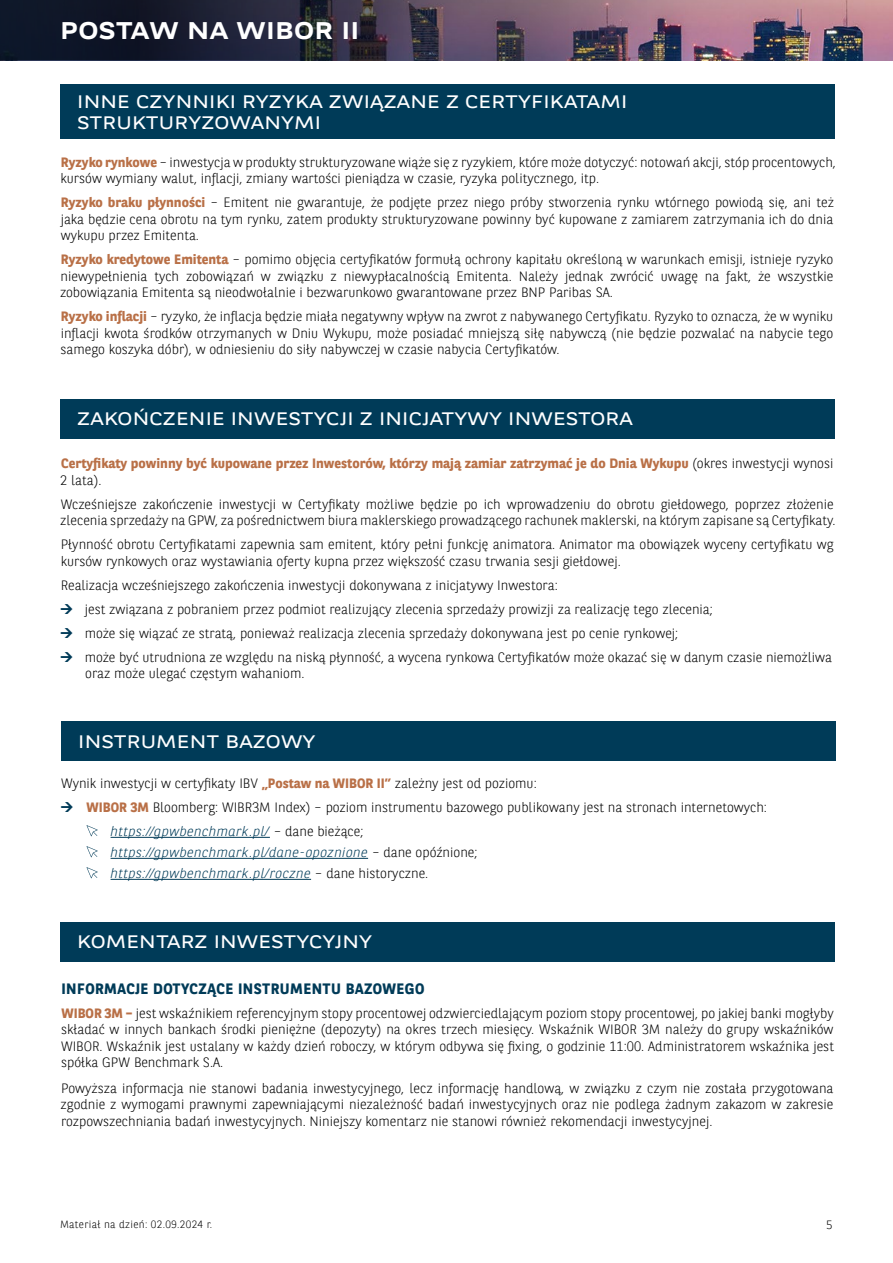
<style>
.page{position:relative;width:893px;height:1263px;background:#fff}
.page>*{position:absolute;margin:0;border:0;box-sizing:border-box;transform-origin:0 0}
.t1{font:700 24px "BNPP Expanded Sans";letter-spacing:.01em;color:#fff}
.t2{font:18px/21px "BNPP Expanded Sans";letter-spacing:.01em;color:#fff}
.t3{font:700 15px "BNPP Sans";letter-spacing:.03em;color:#003b58}
.t4{font:300 13.5px/16.5px "BNPP Sans";color:#000;text-align:justify}
.t5{font:italic 300 13.5px/21px "BNPP Sans";letter-spacing:.03em;color:#003b58}
.t6{font:700 13.5px/16.5px "BNPP Sans";color:#b97047}
.t7{font:300 12px "BNPP Sans";color:#000}
.t8{font:300 10.5px "BNPP Sans";letter-spacing:.03em;color:#000}
.s1{font-weight:700;color:#b97047}
.s2{font-weight:300;color:#000}
.s3{font-style:normal;color:#000}
</style>
<div class="page">
<img style="left:646px;top:0;width:247px;height:60px">
<svg style="left:383px;top:0;width:263px;height:60px;background:#655266"></svg>
<svg style="left:0;top:0;width:383px;height:60px;background:#1b1f30"></svg>
<div style="left:61px;top:722px;width:774px;height:39px;background:#003b58"></div>
<hr style="left:111px;top:837px;width:159px;height:1px;background:#003b58">
<hr style="left:111px;top:858px;width:257px;height:1px;background:#003b58">
<hr style="left:111px;top:879px;width:200px;height:1px;background:#003b58">
<svg style="left:87px;top:825px;width:11px;height:11px"></svg>
<svg style="left:87px;top:846px;width:11px;height:11px"></svg>
<svg style="left:87px;top:867px;width:11px;height:11px"></svg>
<div style="left:60px;top:399px;width:774px;height:39px;background:#003b58"></div>
<div style="left:60px;top:84px;width:774px;height:54px;background:#003b58"></div>
<div style="left:60px;top:922px;width:774px;height:39px;background:#003b58"></div>
<h1 class="t1" style="left:60px;top:14px;width:301px">POSTAW NA WIBOR II</h1>
<h2 class="t2" style="left:77px;top:90px;width:552px">INNE CZYNNIKI RYZYKA ZWIĄZANE Z CERTYFIKATAMI<br>STRUKTURYZOWANYMI</h2>
<p class="t4" style="left:61px;top:153px;width:777px"><span class="s1">Ryzyko rynkowe</span> – inwestycja w produkty strukturyzowane wiąże się z ryzykiem, które może dotyczyć: notowań akcji, stóp procentowych, kursów wymiany walut, inflacji, zmiany wartości pieniądza w czasie, ryzyka politycznego, itp.</p>
<p class="t4" style="left:61px;top:193px;width:775px"><span class="s1">Ryzyko braku płynności</span> – Emitent nie gwarantuje, że podjęte przez niego próby stworzenia rynku wtórnego powiodą się, ani też jaka będzie cena obrotu na tym rynku, zatem produkty strukturyzowane powinny być kupowane z zamiarem zatrzymania ich do dnia wykupu przez Emitenta.</p>
<p class="t4" style="left:60px;top:250px;width:775px"><span class="s1">Ryzyko kredytowe Emitenta</span> – pomimo objęcia certyfikatów formułą ochrony kapitału określoną w warunkach emisji, istnieje ryzyko niewypełnienia tych zobowiązań w związku z niewypłacalnością Emitenta. Należy jednak zwrócić uwagę na fakt, że wszystkie zobowiązania Emitenta są nieodwołalnie i bezwarunkowo gwarantowane przez BNP Paribas SA.</p>
<p class="t4" style="left:61px;top:307px;width:774px"><span class="s1">Ryzyko inflacji</span> – ryzyko, że inflacja będzie miała negatywny wpływ na zwrot z nabywanego Certyfikatu. Ryzyko to oznacza, że w wyniku inflacji kwota środków otrzymanych w Dniu Wykupu, może posiadać mniejszą siłę nabywczą (nie będzie pozwalać na nabycie tego samego koszyka dóbr), w odniesieniu do siły nabywczej w czasie nabycia Certyfikatów.</p>
<h2 class="t2" style="left:77px;top:408px;width:557px">ZAKOŃCZENIE INWESTYCJI Z INICJATYWY INWESTORA</h2>
<p class="t6" style="left:60px;top:454px;width:775px">Certyfikaty powinny być kupowane przez Inwestorów, którzy mają zamiar zatrzymać je do Dnia Wykupu <span class="s2">(okres inwestycji wynosi<br>2 lata).</span></p>
<p class="t4" style="left:60px;top:495px;width:777px">Wcześniejsze zakończenie inwestycji w Certyfikaty możliwe będzie po ich wprowadzeniu do obrotu giełdowego, poprzez złożenie zlecenia sprzedaży na GPW, za pośrednictwem biura maklerskiego prowadzącego rachunek maklerski, na którym zapisane są Certyfikaty.</p>
<p class="t4" style="left:61px;top:535px;width:774px">Płynność obrotu Certyfikatami zapewnia sam emitent, który pełni funkcję animatora. Animator ma obowiązek wyceny certyfikatu wg kursów rynkowych oraz wystawiania oferty kupna przez większość czasu trwania sesji giełdowej.</p>
<p class="t4" style="left:85px;top:572px;width:749px;line-height:24px;text-align:left;text-indent:-24px">Realizacja wcześniejszego zakończenia inwestycji dokonywana z inicjatywy Inwestora:<br>jest związana z pobraniem przez podmiot realizujący zlecenia sprzedaży prowizji za realizację tego zlecenia;<br>może się wiązać ze stratą, ponieważ realizacja zlecenia sprzedaży dokonywana jest po cenie rynkowej;<br>może być utrudniona ze względu na niską płynność, a wycena rynkowa Certyfikatów może okazać się w danym czasie niemożliwa</p>
<p class="t4" style="left:85px;top:664px;width:221px">oraz może ulegać częstym wahaniom.</p>
<h2 class="t2" style="left:78px;top:730px;width:239px">INSTRUMENT BAZOWY</h2>
<p class="t4" style="left:61px;top:775px;width:477px">Wynik inwestycji w certyfikaty IBV <span class="s1">„Postaw na WIBOR II”</span> zależny jest od poziomu:</p>
<p class="t4" style="left:87px;top:799px;width:682px"><span class="s1">WIBOR 3M</span> Bloomberg: WIBR3M Index) – poziom instrumentu bazowego publikowany jest na stronach internetowych:</p>
<p class="t5" style="left:111px;top:820px;width:254px">https://gpwbenchmark.pl/ <span class="s3">– dane bieżące;</span></p>
<p class="t5" style="left:111px;top:841px;width:368px">https://gpwbenchmark.pl/dane-opoznione <span class="s3">– dane opóźnione; </span>https://gpwbenchmark.pl/roczne <span class="s3">– dane historyczne.</span></p>
<h2 class="t2" style="left:77px;top:931px;width:296px">KOMENTARZ INWESTYCYJNY</h2>
<p class="t3" style="left:61px;top:978px;width:365px">INFORMACJE DOTYCZĄCE INSTRUMENTU BAZOWEGO</p>
<p class="t4" style="left:61px;top:1004px;width:774px"><span class="s1">WIBOR 3M –</span> jest wskaźnikiem referencyjnym stopy procentowej odzwierciedlającym poziom stopy procentowej, po jakiej banki mogłyby składać w innych bankach środki pieniężne (depozyty) na okres trzech miesięcy. Wskaźnik WIBOR 3M należy do grupy wskaźników WIBOR. Wskaźnik jest ustalany w każdy dzień roboczy, w którym odbywa się fixing, o godzinie 11:00. Administratorem wskaźnika jest spółka GPW Benchmark S.A.</p>
<p class="t4" style="left:61px;top:1079px;width:774px">Powyższa informacja nie stanowi badania inwestycyjnego, lecz informację handlową, w związku z czym nie została przygotowana zgodnie z wymogami prawnymi zapewniającymi niezależność badań inwestycyjnych oraz nie podlega żadnym zakazom w zakresie rozpowszechniania badań inwestycyjnych. Niniejszy komentarz nie stanowi również rekomendacji inwestycyjnej.</p>
<p class="t8" style="left:60px;top:1217px;width:154px">Materiał na dzień: 02.09.2024 r.</p>
<p class="t7" style="left:826px;top:1216px;width:8px">5</p>
</div>
